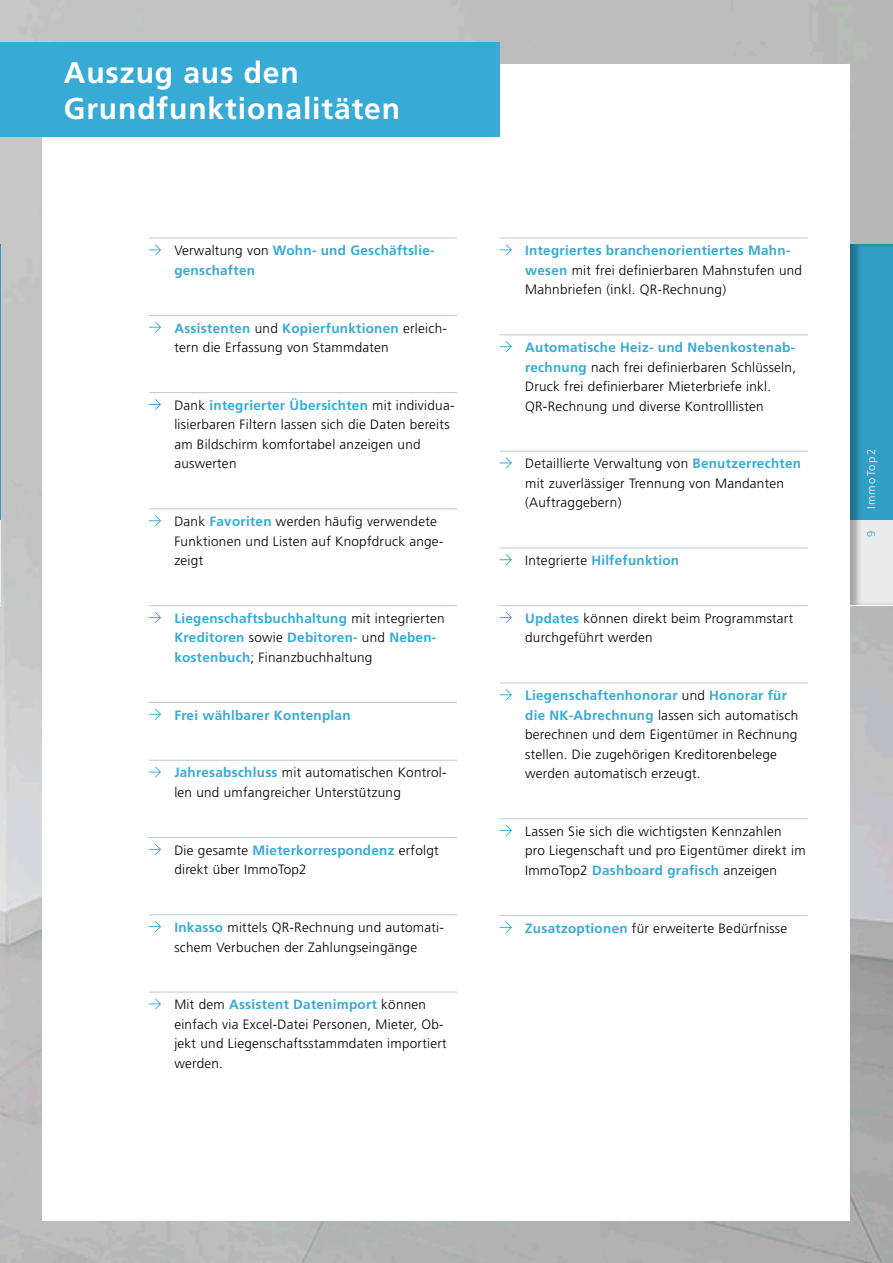
<style>
.page{position:relative;width:893px;height:1263px;background:#fff}
.page>*{position:absolute;margin:0;border:0;box-sizing:border-box;transform-origin:0 0}
.t1{font:700 30px/36px "Frutiger LT Pro";letter-spacing:.03em;color:#fff}
.t2{font:300 13.5px/19.5px "Frutiger LT Pro";letter-spacing:.02em;color:#000}
.t3{font:700 13.5px/19.5px "Frutiger LT Pro";letter-spacing:.02em;color:#37aad5}
.t4{font:300 11.25px "Frutiger LT Pro";letter-spacing:.12em;color:#fff}
.t5{font:300 11.25px "Frutiger LT Pro";color:#37aad5}
.s1{font-weight:300;color:#000}
.s2{font-weight:700;color:#37aad5}
</style>
<div class="page">
<img style="left:0;top:0;width:893px;height:1263px">
<div style="left:43px;top:64px;width:807px;height:1156px;background:#fff"></div>
<div style="left:849px;top:244px;width:44px;height:361px;background:#000;opacity:.3"></div>
<hr style="left:0;top:244px;width:1px;height:361px;background:#000;opacity:.3">
<hr style="left:500px;top:238px;width:308px;height:1px;background:#bec9ce">
<hr style="left:500px;top:335px;width:308px;height:1px;background:#bec9ce">
<hr style="left:500px;top:451px;width:308px;height:1px;background:#bec9ce">
<hr style="left:500px;top:548px;width:308px;height:1px;background:#bec9ce">
<hr style="left:500px;top:605px;width:308px;height:1px;background:#bec9ce">
<hr style="left:500px;top:683px;width:308px;height:1px;background:#bec9ce">
<hr style="left:500px;top:818px;width:308px;height:1px;background:#bec9ce">
<hr style="left:500px;top:915px;width:308px;height:1px;background:#bec9ce">
<svg style="left:500px;top:244px;width:12px;height:11px"></svg>
<svg style="left:500px;top:341px;width:12px;height:11px"></svg>
<svg style="left:500px;top:458px;width:12px;height:10px"></svg>
<svg style="left:500px;top:554px;width:12px;height:11px"></svg>
<svg style="left:500px;top:612px;width:12px;height:11px"></svg>
<svg style="left:500px;top:689px;width:12px;height:11px"></svg>
<svg style="left:500px;top:825px;width:12px;height:11px"></svg>
<svg style="left:500px;top:922px;width:12px;height:11px"></svg>
<hr style="left:149px;top:238px;width:308px;height:1px;background:#bec9ce">
<hr style="left:149px;top:315px;width:308px;height:1px;background:#bec9ce">
<hr style="left:149px;top:392px;width:308px;height:1px;background:#bec9ce">
<hr style="left:149px;top:509px;width:308px;height:1px;background:#bec9ce">
<hr style="left:149px;top:605px;width:308px;height:1px;background:#bec9ce">
<hr style="left:149px;top:702px;width:308px;height:1px;background:#bec9ce">
<hr style="left:149px;top:760px;width:308px;height:1px;background:#bec9ce">
<hr style="left:149px;top:837px;width:308px;height:1px;background:#bec9ce">
<hr style="left:149px;top:914px;width:308px;height:1px;background:#bec9ce">
<hr style="left:149px;top:992px;width:308px;height:1px;background:#bec9ce">
<svg style="left:149px;top:244px;width:12px;height:11px"></svg>
<svg style="left:149px;top:322px;width:12px;height:11px"></svg>
<svg style="left:149px;top:399px;width:12px;height:11px"></svg>
<svg style="left:149px;top:515px;width:12px;height:11px"></svg>
<svg style="left:149px;top:612px;width:12px;height:11px"></svg>
<svg style="left:149px;top:709px;width:12px;height:11px"></svg>
<svg style="left:149px;top:767px;width:12px;height:10px"></svg>
<svg style="left:149px;top:844px;width:12px;height:11px"></svg>
<svg style="left:149px;top:921px;width:12px;height:11px"></svg>
<svg style="left:149px;top:998px;width:12px;height:11px"></svg>
<div style="left:0;top:43px;width:500px;height:94px;background:#37aad5"></div>
<h1 class="t1" style="left:64px;top:54px;width:338px">Auszug aus den<br>Grundfunktionalitäten</h1>
<p class="t3" style="left:174px;top:241px;width:262px"><span class="s1">Verwaltung von</span> Wohn- und Geschäftslie&shy;genschaften</p>
<p class="t2" style="left:174px;top:318px;width:274px"><span class="s2">Assistenten</span> und <span class="s2">Kopierfunktionen</span> erleich&shy;tern die Erfassung von Stammdaten</p>
<p class="t2" style="left:174px;top:395px;width:282px">Dank <span class="s2">integrierter Übersichten</span> mit individua&shy;lisierbaren Filtern lassen sich die Daten bereits am Bildschirm komfortabel anzeigen und auswerten</p>
<p class="t2" style="left:174px;top:512px;width:271px">Dank <span class="s2">Favoriten</span> werden häufig verwendete<br>Funktionen und Listen auf Knopfdruck ange&shy;zeigt</p>
<p class="t3" style="left:174px;top:608px;width:272px">Liegenschaftsbuchhaltung <span class="s1">mit integrierten<br></span>Kreditoren <span class="s1">sowie</span> Debitoren- <span class="s1">und</span> Neben&shy;kostenbuch<span class="s1">; Finanzbuchhaltung</span></p>
<p class="t3" style="left:174px;top:705px;width:178px">Frei wählbarer Kontenplan</p>
<p class="t2" style="left:174px;top:763px;width:274px"><span class="s2">Jahresabschluss</span> mit automatischen Kontrol&shy;len und umfangreicher Unterstützung</p>
<p class="t2" style="left:174px;top:840px;width:266px">Die gesamte <span class="s2">Mieterkorrespondenz</span> erfolgt direkt über ImmoTop2</p>
<p class="t2" style="left:174px;top:918px;width:271px"><span class="s2">Inkasso</span> mittels QR-Rechnung und automati&shy;schem Verbuchen der Zahlungseingänge</p>
<p class="t2" style="left:174px;top:995px;width:274px">Mit dem <span class="s2">Assistent Datenimport</span> können einfach via Excel-Datei Personen, Mieter, Ob&shy;jekt und Liegenschaftsstammdaten importiert werden.</p>
<p class="t2" style="left:525px;top:241px;width:278px"><span class="s2">Integriertes branchenorientiertes Mahn&shy;wesen</span> mit frei definierbaren Mahnstufen und<br>Mahnbriefen (inkl. QR-Rechnung)</p>
<p class="t2" style="left:525px;top:338px;width:272px"><span class="s2">Automatische Heiz- und Nebenkostenab&shy;rechnung</span> nach frei definierbaren Schlüsseln, Druck frei definierbarer Mieterbriefe inkl.<br>QR-Rechnung und diverse Kontrolllisten</p>
<p class="t2" style="left:525px;top:454px;width:277px">Detaillierte Verwaltung von <span class="s2">Benutzerrechten </span>mit zuverlässiger Trennung von Mandanten (Auftraggebern)</p>
<p class="t3" style="left:525px;top:551px;width:155px"><span class="s1">Integrierte</span> Hilfefunktion</p>
<p class="t2" style="left:525px;top:608px;width:270px"><span class="s2">Updates</span> können direkt beim Programmstart durchgeführt werden</p>
<p class="t2" style="left:525px;top:686px;width:275px"><span class="s2">Liegenschaftenhonorar</span> und <span class="s2">Honorar für die NK-Abrechnung</span> lassen sich automatisch berechnen und dem Eigentümer in Rechnung stellen. Die zugehörigen Kreditorenbelege werden automatisch erzeugt.</p>
<p class="t2" style="left:525px;top:822px;width:282px">Lassen Sie sich die wichtigsten Kennzahlen<br>pro Liegenschaft und pro Eigentümer direkt im<br>ImmoTop2 <span class="s2">Dashboard grafisch</span> anzeigen</p>
<p class="t2" style="left:525px;top:918px;width:264px"><span class="s2">Zusatzoptionen</span> für erweiterte Bedürfnisse</p>
<p class="t4" style="left:865px;top:509px;width:62px;rotate:-90deg">ImmoTop2</p>
<p class="t5" style="left:865px;top:537px;width:8px;rotate:-90deg">9</p>
</div>
